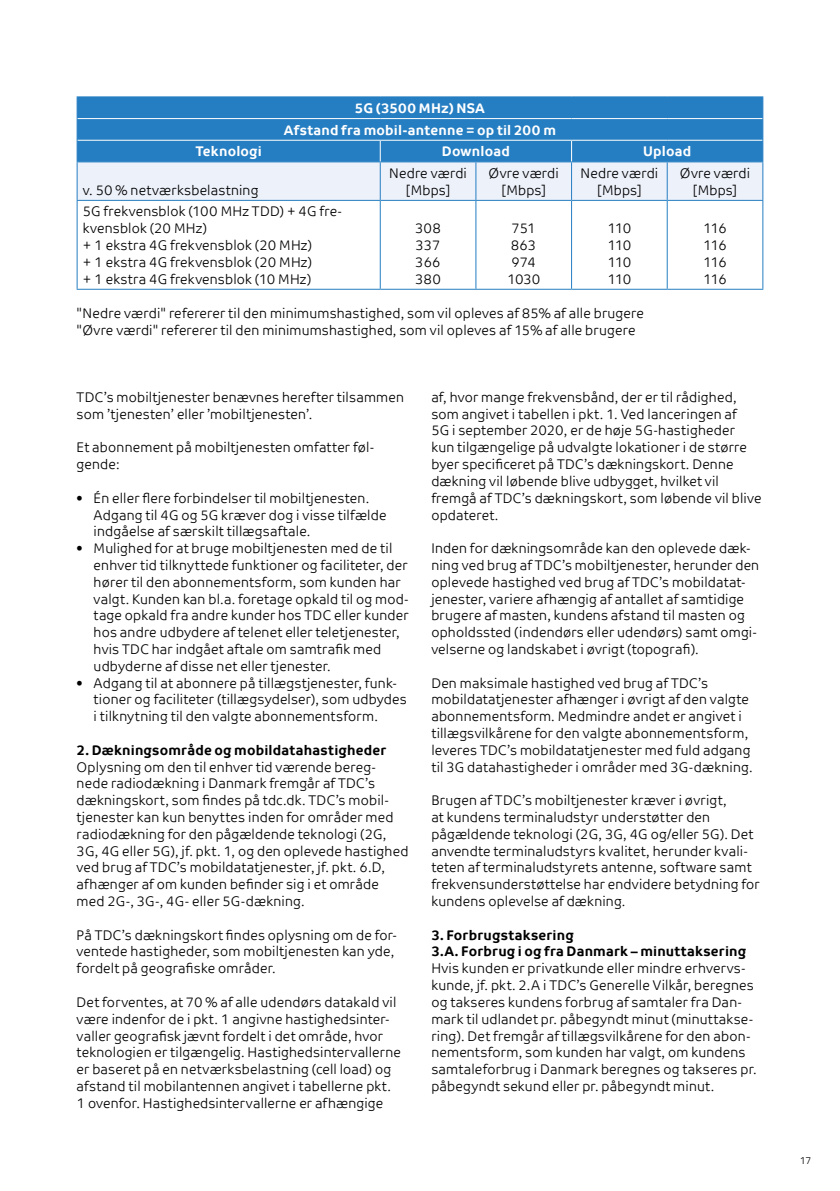
<style>
.page{position:relative;width:840px;height:1191px;background:#fff}
.page>*{position:absolute;margin:0;border:0;box-sizing:border-box;transform-origin:0 0}
.t1{font:14px/16.8px "TDC Light";letter-spacing:.01em;color:#000}
.t2{font:700 14px/16.8px "TDC";letter-spacing:.015em;color:#000}
.t3{font:700 14px/21.6px "TDC";letter-spacing:.015em;color:#fff;text-align:center}
.t4{font:14px/16.8px "TDC Light";letter-spacing:-.015em;color:#000;text-align:center}
.t5{font:10px "TDC Light";color:#000}
</style>
<div class="page">
<hr style="left:77px;top:96px;width:303px;height:1px;background:#267ec2">
<hr style="left:380px;top:96px;width:95px;height:1px;background:#267ec2">
<hr style="left:475px;top:96px;width:96px;height:1px;background:#267ec2">
<hr style="left:571px;top:96px;width:95px;height:1px;background:#267ec2">
<hr style="left:666px;top:96px;width:97px;height:1px;background:#267ec2">
<hr style="left:77px;top:200px;width:303px;height:1px;background:#267ec2">
<hr style="left:77px;top:201px;width:1px;height:88px;background:#267ec2">
<hr style="left:380px;top:200px;width:95px;height:1px;background:#267ec2">
<hr style="left:379px;top:201px;width:1px;height:88px;background:#267ec2">
<hr style="left:475px;top:200px;width:96px;height:1px;background:#267ec2">
<hr style="left:475px;top:201px;width:1px;height:88px;background:#267ec2">
<hr style="left:571px;top:200px;width:95px;height:1px;background:#267ec2">
<hr style="left:570px;top:201px;width:1px;height:88px;background:#267ec2">
<hr style="left:666px;top:200px;width:97px;height:1px;background:#267ec2">
<hr style="left:666px;top:201px;width:1px;height:88px;background:#267ec2">
<hr style="left:762px;top:201px;width:1px;height:88px;background:#267ec2">
<hr style="left:77px;top:289px;width:303px;height:1px;background:#267ec2">
<hr style="left:380px;top:289px;width:95px;height:1px;background:#267ec2">
<hr style="left:475px;top:289px;width:96px;height:1px;background:#267ec2">
<hr style="left:571px;top:289px;width:95px;height:1px;background:#267ec2">
<hr style="left:666px;top:289px;width:97px;height:1px;background:#267ec2">
<svg style="left:77px;top:97px;width:686px;height:103px;background:#72aad7"></svg>
<hr style="left:666px;top:140px;width:96px;height:1px;background:#fff">
<p class="t3" style="left:284px;top:97px;width:273px">5G (3500 MHz) NSA<br>Afstand fra mobil-antenne = op til 200 m</p>
<p class="t3" style="left:195px;top:140px;width:68px">Teknologi</p>
<p class="t3" style="left:441px;top:140px;width:69px">Download</p>
<p class="t3" style="left:642px;top:140px;width:50px">Upload</p>
<p class="t1" style="left:83px;top:181px;width:177px">v. 50 % netværksbelastning</p>
<p class="t1" style="left:389px;top:165px;width:79px;text-align:center">Nedre værdi [Mbps]</p>
<p class="t1" style="left:488px;top:165px;width:72px;text-align:center">Øvre værdi [Mbps]</p>
<p class="t1" style="left:580px;top:165px;width:79px;text-align:center">Nedre værdi [Mbps]</p>
<p class="t1" style="left:679px;top:165px;width:72px;text-align:center">Øvre værdi [Mbps]</p>
<p class="t1" style="left:83px;top:203px;width:260px">5G frekvensblok (100 MHz TDD) + 4G fre&shy;kvensblok (20 MHz)<br>+ 1 ekstra 4G frekvensblok (20 MHz)<br>+ 1 ekstra 4G frekvensblok (20 MHz)<br>+ 1 ekstra 4G frekvensblok (10 MHz)</p>
<p class="t1" style="left:415px;top:220px;width:27px;text-align:justify">308<br>337<br>366<br>380</p>
<p class="t4" style="left:506px;top:220px;width:35px">751<br>863<br>974<br>1030</p>
<p class="t1" style="left:607px;top:220px;width:26px;text-align:justify">110<br>110<br>110<br>110</p>
<p class="t1" style="left:702px;top:220px;width:25px;text-align:justify">116<br>116<br>116<br>116</p>
<p class="t1" style="left:77px;top:305px;width:568px">"Nedre værdi" refererer til den minimumshastighed, som vil opleves af 85% af alle brugere "Øvre værdi" refererer til den minimumshastighed, som vil opleves af 15% af alle brugere</p>
<p class="t1" style="left:77px;top:389px;width:329px">TDC’s mobiltjenester benævnes herefter tilsammen som ’tjenesten’ eller ’mobiltjenesten’.</p>
<p class="t1" style="left:77px;top:439px;width:299px">Et abonnement på mobiltjenesten omfatter føl&shy;gende:</p>
<p class="t1" style="left:94px;top:489px;width:294px;text-indent:-17px">• Én eller flere forbindelser til mobiltjenesten.<br>Adgang til 4G og 5G kræver dog i visse tilfælde indgåelse af særskilt tillægsaftale.</p>
<p class="t1" style="left:94px;top:540px;width:316px;text-indent:-17px">• Mulighed for at bruge mobiltjenesten med de til enhver tid tilknyttede funktioner og faciliteter, der hører til den abonnementsform, som kunden har valgt. Kunden kan bl.a. foretage opkald til og mod&shy;tage opkald fra andre kunder hos TDC eller kunder hos andre udbydere af telenet eller teletjenester, hvis TDC har indgået aftale om samtrafik med udbyderne af disse net eller tjenester.</p>
<p class="t1" style="left:94px;top:674px;width:314px;text-indent:-17px">• Adgang til at abonnere på tillægstjenester, funk&shy;tioner og faciliteter (tillægsydelser), som udbydes i tilknytning til den valgte abonnementsform.</p>
<p class="t2" style="left:77px;top:741px;width:311px">2. Dækningsområde og mobildatahastigheder</p>
<p class="t1" style="left:77px;top:758px;width:333px">Oplysning om den til enhver tid værende bereg&shy;nede radiodækning i Danmark fremgår af TDC’s dækningskort, som findes på tdc.dk. TDC’s mobil&shy;tjenester kan kun benyttes inden for områder med radiodækning for den pågældende teknologi (2G, 3G, 4G eller 5G), jf. pkt. 1, og den oplevede hastighed ved brug af TDC’s mobildatatjenester, jf. pkt. 6.D, afhænger af om kunden befinder sig i et område med 2G-, 3G-, 4G- eller 5G-dækning.</p>
<p class="t1" style="left:77px;top:926px;width:321px">På TDC’s dækningskort findes oplysning om de for&shy;ventede hastigheder, som mobiltjenesten kan yde, fordelt på geografiske områder.</p>
<p class="t1" style="left:77px;top:993px;width:326px">Det forventes, at 70 % af alle udendørs datakald vil være indenfor de i pkt. 1 angivne hastighedsinter&shy;valler geografisk jævnt fordelt i det område, hvor teknologien er tilgængelig. Hastighedsintervallerne er baseret på en netværksbelastning (cell load) og afstand til mobilantennen angivet i tabellerne pkt.<br>1 ovenfor. Hastighedsintervallerne er afhængige</p>
<p class="t1" style="left:431px;top:389px;width:331px">af, hvor mange frekvensbånd, der er til rådighed, som angivet i tabellen i pkt. 1. Ved lanceringen af<br>5G i september 2020, er de høje 5G-hastigheder<br>kun tilgængelige på udvalgte lokationer i de større byer specificeret på TDC’s dækningskort. Denne dækning vil løbende blive udbygget, hvilket vil fremgå af TDC’s dækningskort, som løbende vil blive opdateret.</p>
<p class="t1" style="left:431px;top:540px;width:329px">Inden for dækningsområde kan den oplevede dæk&shy;ning ved brug af TDC’s mobiltjenester, herunder den oplevede hastighed ved brug af TDC’s mobildatat&shy;jenester, variere afhængig af antallet af samtidige brugere af masten, kundens afstand til masten og opholdssted (indendørs eller udendørs) samt omgi&shy;velserne og landskabet i øvrigt (topografi).</p>
<p class="t1" style="left:431px;top:674px;width:322px">Den maksimale hastighed ved brug af TDC’s mobildatatjenester afhænger i øvrigt af den valgte abonnementsform. Medmindre andet er angivet i tillægsvilkårene for den valgte abonnementsform, leveres TDC’s mobildatatjenester med fuld adgang til 3G datahastigheder i områder med 3G-dækning.</p>
<p class="t1" style="left:431px;top:792px;width:330px">Brugen af TDC’s mobiltjenester kræver i øvrigt,<br>at kundens terminaludstyr understøtter den pågældende teknologi (2G, 3G, 4G og/eller 5G). Det anvendte terminaludstyrs kvalitet, herunder kvali&shy;teten af terminaludstyrets antenne, software samt frekvensunderstøttelse har endvidere betydning for kundens oplevelse af dækning.</p>
<p class="t2" style="left:431px;top:926px;width:316px">3. Forbrugstaksering<br>3.A. Forbrug i og fra Danmark – minuttaksering</p>
<p class="t1" style="left:431px;top:960px;width:326px">Hvis kunden er privatkunde eller mindre erhvervs&shy;kunde, jf. pkt. 2.A i TDC’s Generelle Vilkår, beregnes og takseres kundens forbrug af samtaler fra Dan&shy;mark til udlandet pr. påbegyndt minut (minuttakse&shy;ring). Det fremgår af tillægsvilkårene for den abon&shy;nementsform, som kunden har valgt, om kundens samtaleforbrug i Danmark beregnes og takseres pr. påbegyndt sekund eller pr. påbegyndt minut.</p>
<p class="t5" style="left:799px;top:1155px;width:13px">17</p>
</div>
